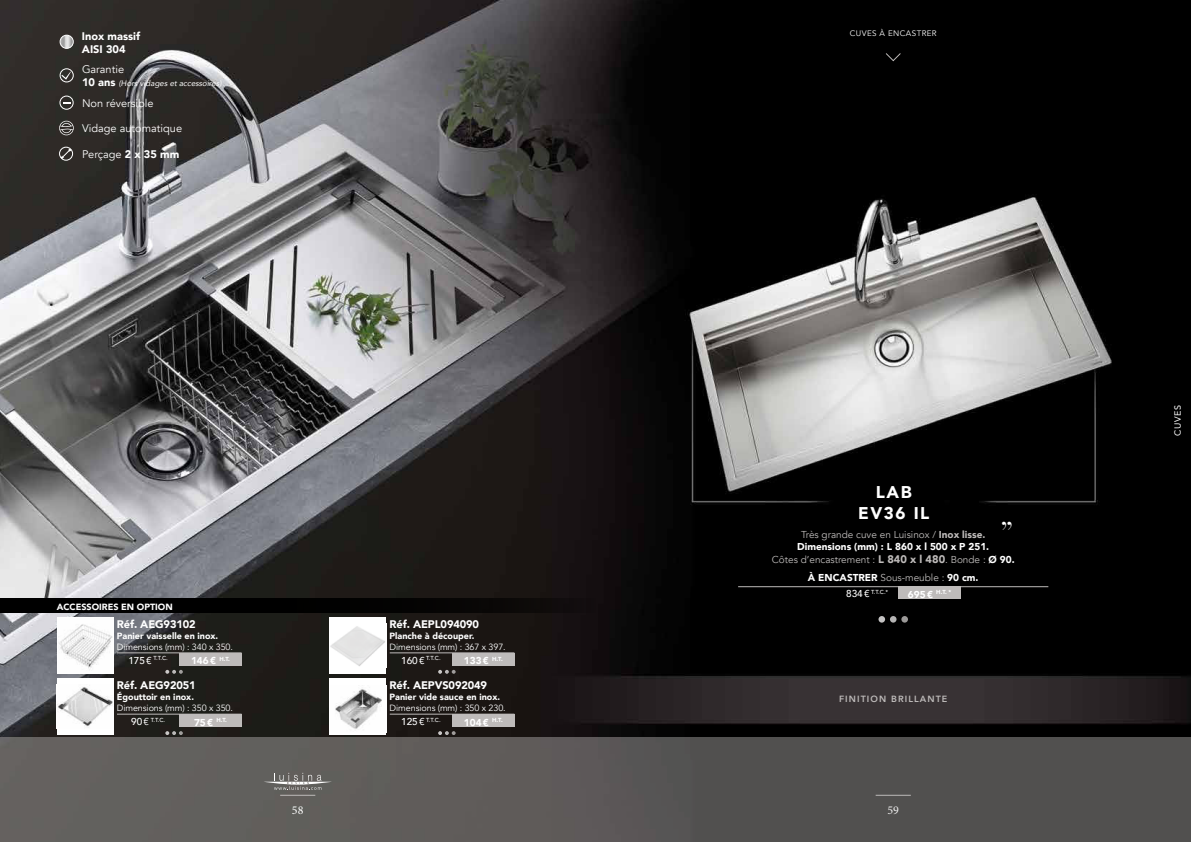
<style>
.page{position:relative;width:1191px;height:842px;background:#fff}
.page>*{position:absolute;margin:0;border:0;box-sizing:border-box;transform-origin:0 0}
.t1{font:29px "Didot";color:#fff}
.t2{font:900 17px/20.4px "Avenir";letter-spacing:.09em;color:#fff;text-align:center}
.t3{font:12px "Minion Pro";color:#fff}
.t4{font:900 11px/13.2px "Avenir";letter-spacing:-.01em;color:#fff}
.t5{font:11px "Avenir";color:#fff}
.t6{font:900 10px/12px "Avenir";color:#fff;text-align:center}
.t7{font:10px/17.7px "Avenir";color:#bebbba;text-align:center}
.t8{font:900 9px "Avenir";color:#fff}
.t9{font:9px "Avenir";letter-spacing:-.01em;color:#fff}
.t10{font:800 9px "Avenir";letter-spacing:.12em;color:#bebbba}
.t11{font:9px "Avenir";color:#fff}
.t12{font:italic 8px "Avenir";color:#fff}
.t13{font:8px "Avenir";letter-spacing:.05em;color:#fff}
.t14{font:500 5.8px "Avenir";color:#fff}
.t15{font:900 5.8px "Avenir";color:#fff}
.s1{font-weight:900;font-style:normal;font-size:11px}
.s2{font-weight:900}
.s3{font-weight:400;color:#bebbba}
.s4{color:#bebbba}
.s5{font-weight:900;font-size:11px}
.s6{font-weight:900;color:#fff}
.s7{font-size:10px}
.s8{font-weight:400;font-size:10px}
</style>
<div class="page">
<img style="left:0;top:0;width:1191px;height:842px">
<svg style="left:165px;top:670px;width:18px;height:4px"></svg>
<svg style="left:165px;top:731px;width:18px;height:4px"></svg>
<svg style="left:438px;top:670px;width:17px;height:4px"></svg>
<svg style="left:438px;top:731px;width:17px;height:4px"></svg>
<div style="left:57px;top:617px;width:56px;height:57px;background:#fff"></div>
<img style="left:59px;top:624px;width:53px;height:46px">
<div style="left:57px;top:678px;width:56px;height:57px;background:#fff"></div>
<img style="left:57px;top:687px;width:56px;height:41px">
<div style="left:329px;top:617px;width:57px;height:57px;background:#fff"></div>
<img style="left:330px;top:626px;width:55px;height:40px">
<div style="left:329px;top:678px;width:57px;height:57px;background:#fff"></div>
<img style="left:335px;top:689px;width:47px;height:40px">
<hr style="left:117px;top:653px;width:125px;height:1px;background:#bebbba">
<hr style="left:117px;top:714px;width:125px;height:1px;background:#bebbba">
<hr style="left:390px;top:653px;width:124px;height:1px;background:#bebbba">
<hr style="left:390px;top:714px;width:124px;height:1px;background:#bebbba">
<svg style="left:885px;top:53px;width:16px;height:8px"></svg>
<div style="left:0;top:737px;width:1190px;height:105px;background:#5d5858"></div>
<hr style="left:280px;top:795px;width:35px;height:1px;background:#bebbba">
<svg style="left:264px;top:773px;width:68px;height:17px"></svg>
<svg style="left:878px;top:616px;width:7px;height:7px"></svg>
<div style="left:890px;top:616px;width:6px;height:7px;background:#b5b4b4;border-radius:50%"></div>
<svg style="left:901px;top:616px;width:7px;height:7px"></svg>
<hr style="left:738px;top:586px;width:310px;height:1px;background:#bebbba">
<div style="left:60px;top:96px;width:13px;height:14px;border:1px solid #fff;border-radius:50%"></div>
<div style="left:60px;top:68px;width:14px;height:14px;border:1px solid #fff;border-radius:50%"></div>
<svg style="left:60px;top:35px;width:13px;height:13px"></svg>
<div style="left:60px;top:35px;width:14px;height:14px;border:1px solid #fff;border-radius:50%"></div>
<svg style="left:61px;top:72px;width:10px;height:8px"></svg>
<svg style="left:59px;top:121px;width:15px;height:14px"></svg>
<div style="left:59px;top:147px;width:14px;height:14px;border:1px solid #fff;border-radius:50%"></div>
<svg style="left:61px;top:149px;width:10px;height:9px"></svg>
<div style="left:0;top:598px;width:595px;height:14px;background:#000"></div>
<div style="left:179px;top:653px;width:63px;height:13px;background:#bebbba"></div>
<div style="left:179px;top:714px;width:63px;height:13px;background:#bebbba"></div>
<div style="left:452px;top:653px;width:62px;height:13px;background:#bebbba"></div>
<div style="left:452px;top:714px;width:62px;height:13px;background:#bebbba"></div>
<div style="left:898px;top:586px;width:62px;height:13px;background:#bebbba"></div>
<p class="t4" style="left:82px;top:30px;width:60px">Inox massif<br>AISI 304</p>
<p class="t5" style="left:82px;top:62px;width:44px">Garantie</p>
<p class="t12" style="left:82px;top:80px;width:141px"><span class="s1">10 ans</span> (Hors vidages et accessoires)</p>
<p class="t5" style="left:82px;top:122px;width:102px">Vidage automatique</p>
<p class="t5" style="left:82px;top:148px;width:99px">Perçage <span class="s2">2 x 35 mm</span></p>
<p class="t5" style="left:82px;top:96px;width:73px">Non réversible</p>
<p class="t13" style="left:849px;top:29px;width:88px">CUVES À ENCASTRER</p>
<h2 class="t2" style="left:858px;top:483px;width:73px">LAB<br>EV36 IL</h2>
<h1 class="t1" style="left:1000px;top:516px;width:14px">‟</h1>
<p class="t6" style="left:797px;top:528px;width:193px"><span class="s3">Très grande cuve en Luisinox /</span> <span class="s4">Inox lisse.<br></span>Dimensions (mm) : L 860 x l 500 x P 251.</p>
<p class="t7" style="left:772px;top:551px;width:244px">Côtes d’encastrement : <span class="s5">L 840 x l 480</span>. Bonde : <span class="s6">Ø 90.<br>À ENCASTRER</span> Sous-meuble : <span class="s6">90 cm.</span></p>
<p class="t14" style="left:846px;top:588px;width:44px"><span class="s7">834 €</span> T.T.C.*</p>
<p class="t15" style="left:908px;top:589px;width:45px"><span class="s7">695€</span> H.T. *</p>
<p class="t8" style="left:57px;top:601px;width:117px">ACCESSOIRES EN OPTION</p>
<p class="t4" style="left:117px;top:617px;width:80px">Réf. AEG93102</p>
<p class="t8" style="left:117px;top:628px;width:103px">Panier vaisselle en inox.</p>
<p class="t9" style="left:117px;top:641px;width:118px">Dimensions (mm) : 340 x 350.</p>
<p class="t4" style="left:117px;top:678px;width:80px">Réf. AEG92051</p>
<p class="t8" style="left:117px;top:692px;width:79px">Égouttoir en inox.</p>
<p class="t9" style="left:117px;top:703px;width:118px">Dimensions (mm) : 350 x 350.</p>
<p class="t14" style="left:128px;top:655px;width:41px"><span class="s7">175 €</span> T.T.C.</p>
<p class="t6" style="left:191px;top:654px;width:40px">146€ <sup>H.T.</sup></p>
<p class="t4" style="left:389px;top:617px;width:91px">Réf. AEPL094090</p>
<p class="t8" style="left:389px;top:631px;width:87px">Planche à découper.</p>
<p class="t9" style="left:389px;top:641px;width:118px">Dimensions (mm) : 367 x 397.</p>
<p class="t4" style="left:389px;top:678px;width:99px">Réf. AEPVS092049</p>
<p class="t8" style="left:389px;top:689px;width:112px">Panier vide sauce en inox.</p>
<p class="t9" style="left:389px;top:703px;width:118px">Dimensions (mm) : 350 x 230.</p>
<p class="t14" style="left:401px;top:655px;width:41px"><span class="s7">160 €</span> T.T.C.</p>
<p class="t6" style="left:464px;top:654px;width:40px">133€ <sup>H.T.</sup></p>
<p class="t10" style="left:839px;top:694px;width:110px">FINITION BRILLANTE</p>
<p class="t14" style="left:131px;top:716px;width:35px"><span class="s7">90</span> <span class="s8">€</span> T.T.C.</p>
<p class="t15" style="left:194px;top:717px;width:34px"><span class="s7">75€</span> H.T.</p>
<p class="t14" style="left:401px;top:716px;width:41px"><span class="s7">125 €</span> T.T.C.</p>
<p class="t6" style="left:464px;top:716px;width:40px">104€ <sup>H.T.</sup></p>
<h3 class="t3" style="left:292px;top:802px;width:13px">58</h3>
<h3 class="t3" style="left:887px;top:802px;width:13px">59</h3>
<p class="t11" style="left:1172px;top:436px;width:32px;rotate:-90deg">CUVES</p>
</div>
